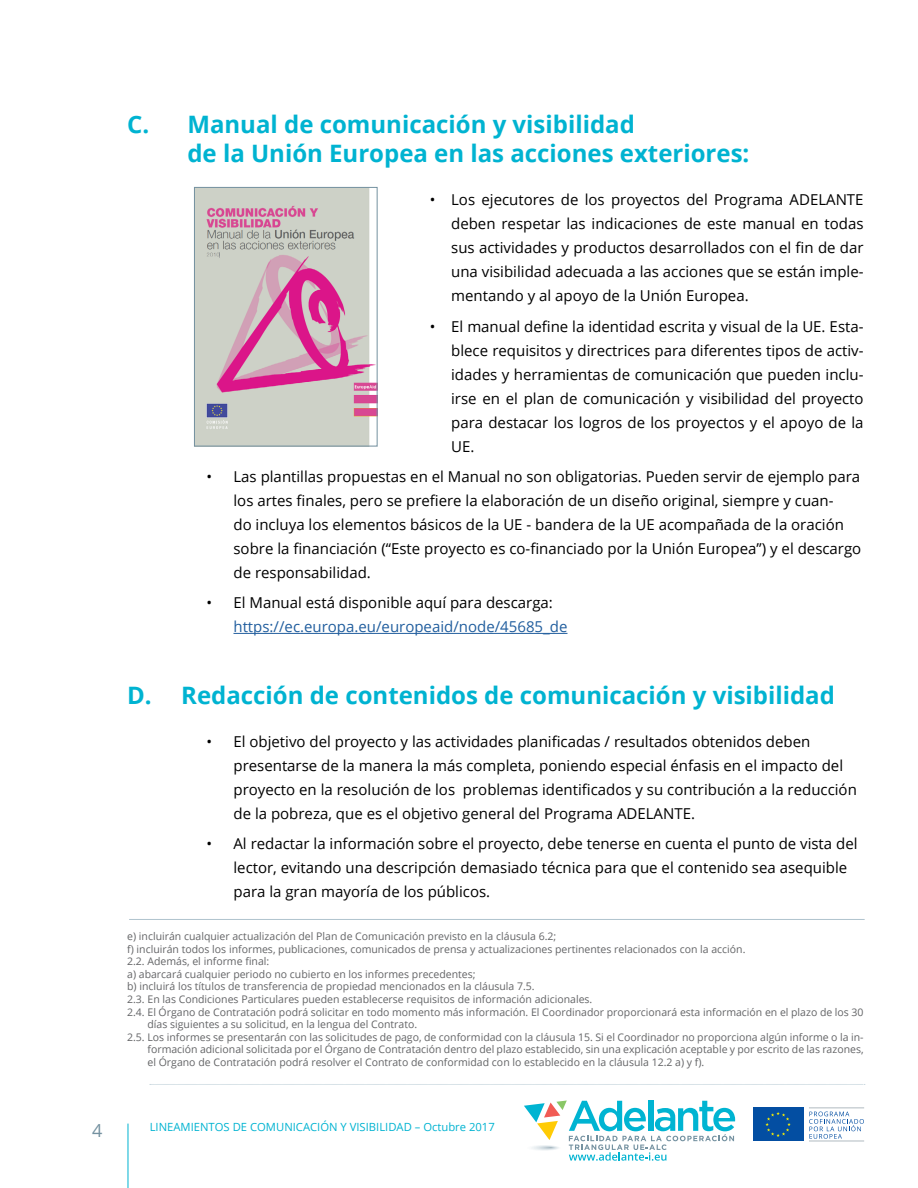
<style>
.page{position:relative;width:918px;height:1188px;background:#fff}
.page>*{position:absolute;margin:0;border:0;box-sizing:border-box;transform-origin:0 0}
.t1{font:700 24px/28.8px "Open Sans";color:#00b3d1}
.t2{font:18px "Open Sans";color:#7491a0}
.t3{font:15px/24px "Open Sans";color:#000}
.t4{font:15px "Open Sans";color:#215e9e}
.t5{font:11.25px "Open Sans";color:#00b3d1}
.t6{font:10.5px "Open Sans";color:#636466}
</style>
<div class="page">
<svg style="left:524px;top:1101px;width:211px;height:60px"></svg>
<div style="left:753px;top:1108px;width:50px;height:33px;background:#034ea2"></div>
<svg style="left:765px;top:1112px;width:26px;height:25px"></svg>
<svg style="left:809px;top:1112px;width:55px;height:27px"></svg>
<hr style="left:809px;top:1108px;width:55px;height:1px;background:#b1bac0">
<hr style="left:809px;top:1141px;width:55px;height:1px;background:#b1bac0">
<hr style="left:128px;top:1124px;width:1px;height:64px;background:#00b3d1">
<svg style="left:150px;top:1084px;width:715px;height:1px"></svg>
<hr style="left:233px;top:633px;width:334px;height:1px;background:#215e9e">
<hr style="left:129px;top:919px;width:736px;height:1px;background:#b0c3ce">
<img style="left:196px;top:189px;width:180px;height:255px">
<div style="left:194px;top:187px;width:184px;height:259px;border:1px solid #7491a0"></div>
<p class="t2" style="left:92px;top:1118px;width:12px">4</p>
<h1 class="t1" style="left:187px;top:109px;width:564px;text-indent:-60px">C. Manual de comunicación y visibilidad<br>de la Unión Europea en las acciones exteriores:</h1>
<p class="t3" style="left:451px;top:187px;width:414px;text-align:justify;text-indent:-21px">• Los ejecutores de los proyectos del Programa ADELANTE deben respetar las indicaciones de este manual en todas sus actividades y productos desarrollados con el fin de dar una visibilidad adecuada a las acciones que se están imple&shy;mentando y al apoyo de la Unión Europea.</p>
<p class="t3" style="left:451px;top:314px;width:414px;text-align:justify;text-indent:-21px">• El manual define la identidad escrita y visual de la UE. Esta&shy;blece requisitos y directrices para diferentes tipos de activ&shy;idades y herramientas de comunicación que pueden inclu&shy;irse en el plan de comunicación y visibilidad del proyecto para destacar los logros de los proyectos y el apoyo de la UE.</p>
<p class="t3" style="left:233px;top:464px;width:629px;text-indent:-27px">• Las plantillas propuestas en el Manual no son obligatorias. Pueden servir de ejemplo para los artes finales, pero se prefiere la elaboración de un diseño original, siempre y cuan-<br>do incluya los elementos básicos de la UE - bandera de la UE acompañada de la oración sobre la financiación (“Este proyecto es co-financiado por la Unión Europea”) y el descargo de responsabilidad.</p>
<p class="t3" style="left:206px;top:590px;width:348px">• El Manual está disponible aquí para descarga:</p>
<p class="t4" style="left:233px;top:617px;width:336px">https://ec.europa.eu/europeaid/node/45685_de</p>
<h1 class="t1" style="left:127px;top:680px;width:709px">D. Redacción de contenidos de comunicación y visibilidad</h1>
<p class="t3" style="left:233px;top:729px;width:625px;text-indent:-27px">• El objetivo del proyecto y las actividades planificadas / resultados obtenidos deben presentarse de la manera la más completa, poniendo especial énfasis en el impacto del proyecto en la resolución de los problemas identificados y su contribución a la reducción de la pobreza, que es el objetivo general del Programa ADELANTE.</p>
<p class="t3" style="left:233px;top:831px;width:626px;text-indent:-27px">• Al redactar la información sobre el proyecto, debe tenerse en cuenta el punto de vista del lector, evitando una descripción demasiado técnica para que el contenido sea asequible para la gran mayoría de los públicos.</p>
<p class="t6" style="left:127px;top:929px;width:431px">e) incluirán cualquier actualización del Plan de Comunicación previsto en la cláusula 6.2;</p>
<p class="t6" style="left:127px;top:942px;width:620px">f) incluirán todos los informes, publicaciones, comunicados de prensa y actualizaciones pertinentes relacionados con la acción.</p>
<p class="t6" style="left:127px;top:954px;width:144px">2.2. Además, el informe final:</p>
<p class="t6" style="left:127px;top:967px;width:350px">a) abarcará cualquier periodo no cubierto en los informes precedentes;</p>
<p class="t6" style="left:127px;top:979px;width:409px">b) incluirá los títulos de transferencia de propiedad mencionados en la cláusula 7.5.</p>
<p class="t6" style="left:127px;top:992px;width:467px">2.3. En las Condiciones Particulares pueden establecerse requisitos de información adicionales.</p>
<p class="t6" style="left:127px;top:1005px;width:738px">2.4. El Órgano de Contratación podrá solicitar en todo momento más información. El Coordinador proporcionará esta información en el plazo de los 30</p>
<p class="t6" style="left:148px;top:1017px;width:271px">días siguientes a su solicitud, en la lengua del Contrato.</p>
<p class="t6" style="left:127px;top:1030px;width:738px">2.5. Los informes se presentarán con las solicitudes de pago, de conformidad con la cláusula 15. Si el Coordinador no proporciona algún informe o la in-</p>
<p class="t6" style="left:148px;top:1042px;width:718px">formación adicional solicitada por el Órgano de Contratación dentro del plazo establecido, sin una explicación aceptable y por escrito de las razones,</p>
<p class="t6" style="left:148px;top:1055px;width:558px">el Órgano de Contratación podrá resolver el Contrato de conformidad con lo establecido en la cláusula 12.2 a) y f).</p>
<p class="t5" style="left:150px;top:1119px;width:347px">LINEAMIENTOS DE COMUNICACIÓN Y VISIBILIDAD – Octubre 2017</p>
</div>
